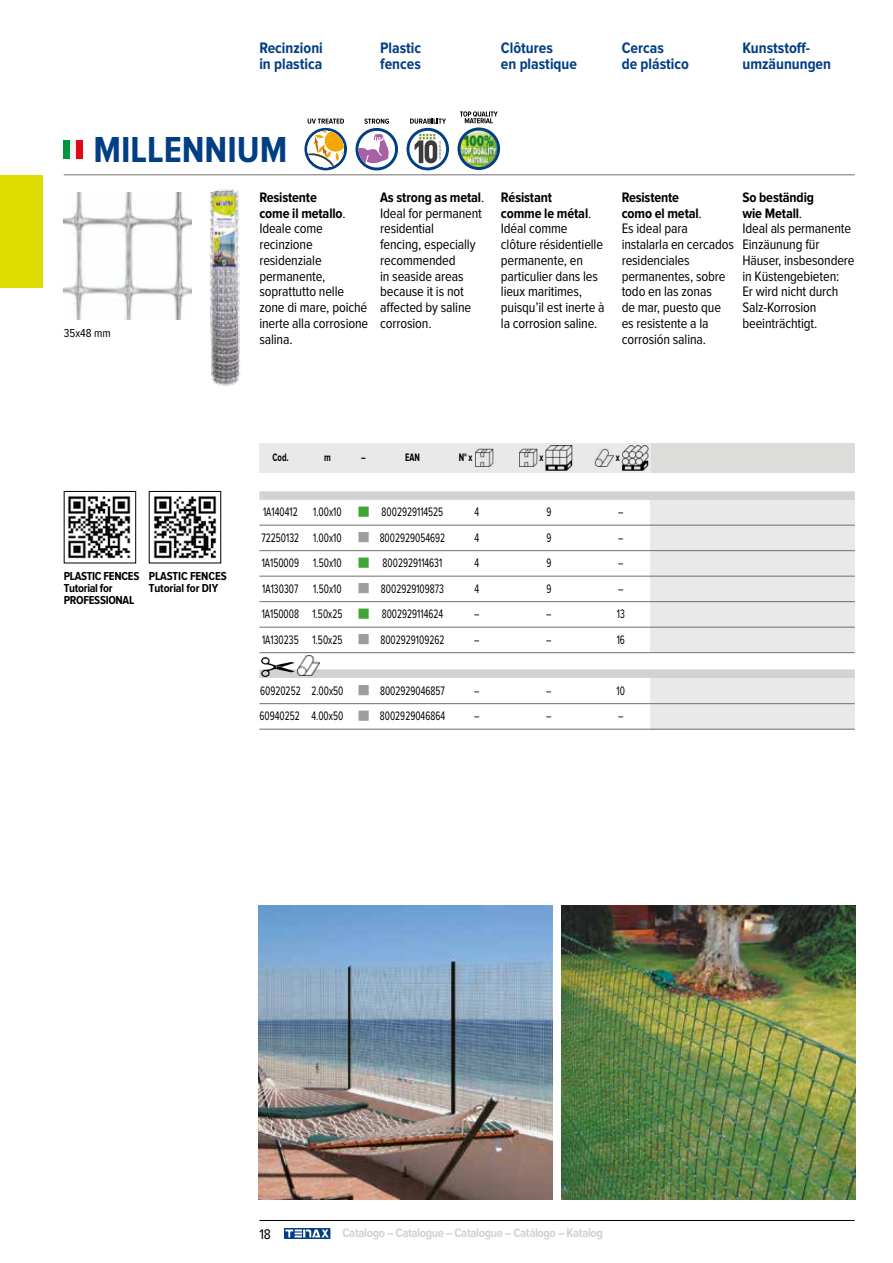
<style>
.page{position:relative;width:893px;height:1263px;background:#fff}
.page>*{position:absolute;margin:0;border:0;box-sizing:border-box;transform-origin:0 0}
.t1{font:700 37.5px "Proxima Nova Cond";color:#023e84}
.t2{font:700 15.75px/15.8px "Proxima Nova Cond";color:#023e84}
.t3{font:14.55px "Proxima Nova Cond";color:#000}
.t4{font:14.25px/15.8px "Proxima Nova Cond";letter-spacing:-.01em;color:#000}
.t5{font:12.75px "Proxima Nova Cond";color:#000;scale:.8 1}
.t6{font:700 12.75px "Proxima Nova Cond";letter-spacing:-.03em;color:#d2d2d2}
.t7{font:700 12px/12px "Proxima Nova Cond";letter-spacing:-.025em;color:#000}
.t8{font:12px "Proxima Nova Cond";color:#000}
.t9{font:700 11.25px "Proxima Nova Cond";letter-spacing:-.01em;color:#000;scale:.8 1}
.s1{font-weight:700}
</style>
<div class="page">
<hr style="left:259px;top:1220px;width:596px;height:1px;background:#000">
<img style="left:283px;top:1228px;width:48px;height:11px">
<hr style="left:64px;top:174px;width:791px;height:1px;background:#706f6f">
<div style="left:64px;top:140px;width:19px;height:18px;background:#f2f2f2"></div>
<div style="left:64px;top:140px;width:6px;height:18px;background:#009641"></div>
<div style="left:76px;top:140px;width:7px;height:18px;background:#e30613"></div>
<img style="left:64px;top:192px;width:127px;height:128px">
<img style="left:209px;top:189px;width:32px;height:197px">
<div style="left:651px;top:496px;width:204px;height:156px;background:#e9e9e9"></div>
<div style="left:651px;top:676px;width:204px;height:53px;background:#e9e9e9"></div>
<div style="left:259px;top:491px;width:596px;height:9px;background:#d2d2d2"></div>
<hr style="left:259px;top:525px;width:596px;height:1px;background:#706f6f">
<hr style="left:259px;top:550px;width:596px;height:1px;background:#706f6f">
<hr style="left:259px;top:576px;width:596px;height:1px;background:#706f6f">
<hr style="left:259px;top:601px;width:596px;height:1px;background:#706f6f">
<hr style="left:259px;top:627px;width:596px;height:1px;background:#706f6f">
<hr style="left:259px;top:652px;width:596px;height:1px;background:#706f6f">
<div style="left:259px;top:669px;width:596px;height:9px;background:#d2d2d2"></div>
<hr style="left:259px;top:703px;width:596px;height:1px;background:#706f6f">
<hr style="left:259px;top:729px;width:596px;height:1px;background:#706f6f">
<div style="left:359px;top:507px;width:9px;height:9px;background:#3fa535"></div>
<div style="left:359px;top:532px;width:9px;height:10px;background:#9c9da1"></div>
<div style="left:359px;top:558px;width:9px;height:9px;background:#3fa535"></div>
<div style="left:359px;top:583px;width:9px;height:10px;background:#9c9da1"></div>
<div style="left:359px;top:609px;width:9px;height:9px;background:#3fa535"></div>
<div style="left:359px;top:634px;width:9px;height:10px;background:#9c9da1"></div>
<div style="left:359px;top:685px;width:9px;height:10px;background:#9c9da1"></div>
<div style="left:359px;top:711px;width:9px;height:9px;background:#9c9da1"></div>
<svg style="left:304px;top:128px;width:43px;height:42px"></svg>
<svg style="left:307px;top:131px;width:37px;height:36px"></svg>
<svg style="left:308px;top:119px;width:36px;height:5px"></svg>
<svg style="left:355px;top:128px;width:43px;height:42px"></svg>
<div style="left:358px;top:131px;width:37px;height:37px;background:#fff;border-radius:50%"></div>
<svg style="left:364px;top:119px;width:25px;height:5px"></svg>
<svg style="left:358px;top:133px;width:31px;height:34px"></svg>
<svg style="left:406px;top:128px;width:43px;height:42px"></svg>
<svg style="left:409px;top:131px;width:37px;height:36px"></svg>
<svg style="left:410px;top:119px;width:36px;height:5px"></svg>
<svg style="left:415px;top:133px;width:26px;height:30px"></svg>
<img style="left:259px;top:906px;width:293px;height:293px">
<div style="left:651px;top:443px;width:204px;height:30px;background:#dcdcdb"></div>
<div style="left:259px;top:443px;width:392px;height:30px;background:#e9e9e9"></div>
<img style="left:475px;top:449px;width:19px;height:18px">
<img style="left:520px;top:449px;width:18px;height:18px">
<img style="left:594px;top:449px;width:20px;height:18px">
<img style="left:545px;top:445px;width:28px;height:25px">
<img style="left:621px;top:445px;width:27px;height:25px">
<div style="left:64px;top:491px;width:72px;height:72px;border:1px solid #000"></div>
<img style="left:68px;top:496px;width:63px;height:63px">
<img style="left:153px;top:496px;width:64px;height:63px">
<img style="left:259px;top:656px;width:61px;height:21px">
<div style="left:0;top:176px;width:43px;height:112px;background:#dedc00"></div>
<img style="left:562px;top:906px;width:293px;height:293px">
<img style="left:458px;top:111px;width:42px;height:59px">
<p class="t2" style="left:259px;top:41px;width:65px">Recinzioni in plastica</p>
<h1 class="t1" style="left:94px;top:132px;width:195px">MILLENNIUM</h1>
<p class="t2" style="left:380px;top:41px;width:43px">Plastic fences</p>
<p class="t2" style="left:501px;top:41px;width:78px">Clôtures<br>en plastique</p>
<p class="t2" style="left:622px;top:41px;width:69px">Cercas<br>de plástico</p>
<p class="t2" style="left:742px;top:41px;width:90px">Kunststoff&shy;umzäunungen</p>
<p class="t8" style="left:64px;top:326px;width:49px">35x48 mm</p>
<p class="t4" style="left:259px;top:190px;width:110px"><span class="s1">Resistente<br>come il metallo</span>.<br>Ideale come recinzione residenziale permanente, soprattutto nelle zone di mare, poiché inerte alla corrosione salina.</p>
<p class="t4" style="left:380px;top:190px;width:106px"><span class="s1">As strong as metal</span>.<br>Ideal for permanent residential<br>fencing, especially recommended<br>in seaside areas because it is not affected by saline corrosion.</p>
<p class="t4" style="left:501px;top:190px;width:105px"><span class="s1">Résistant<br>comme le métal</span>.<br>Idéal comme clôture résidentielle permanente, en particulier dans les lieux maritimes, puisqu’il est inerte à la corrosion saline.</p>
<p class="t4" style="left:622px;top:190px;width:114px"><span class="s1">Resistente<br>como el metal</span>.<br>Es ideal para instalarla en cercados residenciales permanentes, sobre todo en las zonas<br>de mar, puesto que es resistente a la corrosión salina.</p>
<p class="t4" style="left:742px;top:190px;width:114px"><span class="s1">So beständig<br>wie Metall</span>.<br>Ideal als permanente<br>Einzäunung für<br>Häuser, insbesondere in Küstengebieten:<br>Er wird nicht durch<br>Salz-Korrosion beeinträchtigt.</p>
<p class="t7" style="left:64px;top:570px;width:77px">PLASTIC FENCES<br>Tutorial for<br>PROFESSIONAL</p>
<p class="t7" style="left:149px;top:570px;width:79px">PLASTIC FENCES<br>Tutorial for DIY</p>
<p class="t9" style="left:273px;top:452px;width:22px">Cod.</p>
<p class="t9" style="left:324px;top:452px;width:10px">m</p>
<p class="t9" style="left:361px;top:452px;width:7px">–</p>
<p class="t9" style="left:405px;top:452px;width:20px">EAN</p>
<p class="t9" style="left:459px;top:452px;width:19px">N° x</p>
<p class="t9" style="left:539px;top:452px;width:6px">x</p>
<p class="t9" style="left:616px;top:452px;width:6px">x</p>
<p class="t5" style="left:263px;top:505px;width:100px">1A140412 1.00x10</p>
<p class="t5" style="left:382px;top:505px;width:79px">8002929114525</p>
<p class="t5" style="left:475px;top:505px;width:7px">4</p>
<p class="t5" style="left:546px;top:505px;width:8px">9</p>
<p class="t5" style="left:618px;top:505px;width:8px">–</p>
<p class="t5" style="left:262px;top:531px;width:102px">72250132 1.00x10</p>
<p class="t5" style="left:380px;top:531px;width:83px">8002929054692</p>
<p class="t5" style="left:475px;top:531px;width:7px">4</p>
<p class="t5" style="left:546px;top:531px;width:8px">9</p>
<p class="t5" style="left:618px;top:531px;width:8px">–</p>
<p class="t5" style="left:262px;top:556px;width:101px">1A150009 1.50x10</p>
<p class="t5" style="left:383px;top:556px;width:76px">8002929114631</p>
<p class="t5" style="left:475px;top:556px;width:7px">4</p>
<p class="t5" style="left:546px;top:556px;width:8px">9</p>
<p class="t5" style="left:618px;top:556px;width:8px">–</p>
<p class="t5" style="left:262px;top:582px;width:101px">1A130307 1.50x10</p>
<p class="t5" style="left:381px;top:582px;width:80px">8002929109873</p>
<p class="t5" style="left:475px;top:582px;width:7px">4</p>
<p class="t5" style="left:546px;top:582px;width:8px">9</p>
<p class="t5" style="left:618px;top:582px;width:8px">–</p>
<p class="t5" style="left:262px;top:607px;width:102px">1A150008 1.50x25</p>
<p class="t5" style="left:382px;top:607px;width:78px">8002929114624</p>
<p class="t5" style="left:474px;top:607px;width:8px">–</p>
<p class="t5" style="left:546px;top:607px;width:8px">–</p>
<p class="t5" style="left:617px;top:607px;width:12px">13</p>
<p class="t5" style="left:262px;top:633px;width:102px">1A130235 1.50x25</p>
<p class="t5" style="left:380px;top:633px;width:82px">8002929109262</p>
<p class="t5" style="left:474px;top:633px;width:8px">–</p>
<p class="t5" style="left:546px;top:633px;width:8px">–</p>
<p class="t5" style="left:617px;top:633px;width:12px">16</p>
<p class="t5" style="left:260px;top:684px;width:106px">60920252 2.00x50</p>
<p class="t5" style="left:380px;top:684px;width:83px">8002929046857</p>
<p class="t5" style="left:474px;top:684px;width:8px">–</p>
<p class="t5" style="left:546px;top:684px;width:8px">–</p>
<p class="t5" style="left:617px;top:684px;width:12px">10</p>
<p class="t5" style="left:259px;top:709px;width:106px">60940252 4.00x50</p>
<p class="t5" style="left:380px;top:709px;width:83px">8002929046864</p>
<p class="t5" style="left:474px;top:709px;width:8px">–</p>
<p class="t5" style="left:546px;top:709px;width:8px">–</p>
<p class="t5" style="left:618px;top:709px;width:8px">–</p>
<p class="t3" style="left:259px;top:1226px;width:13px">18</p>
<p class="t6" style="left:342px;top:1227px;width:262px">Catalogo – Catalogue – Catalogue – Catálogo – Katalog</p>
</div>
